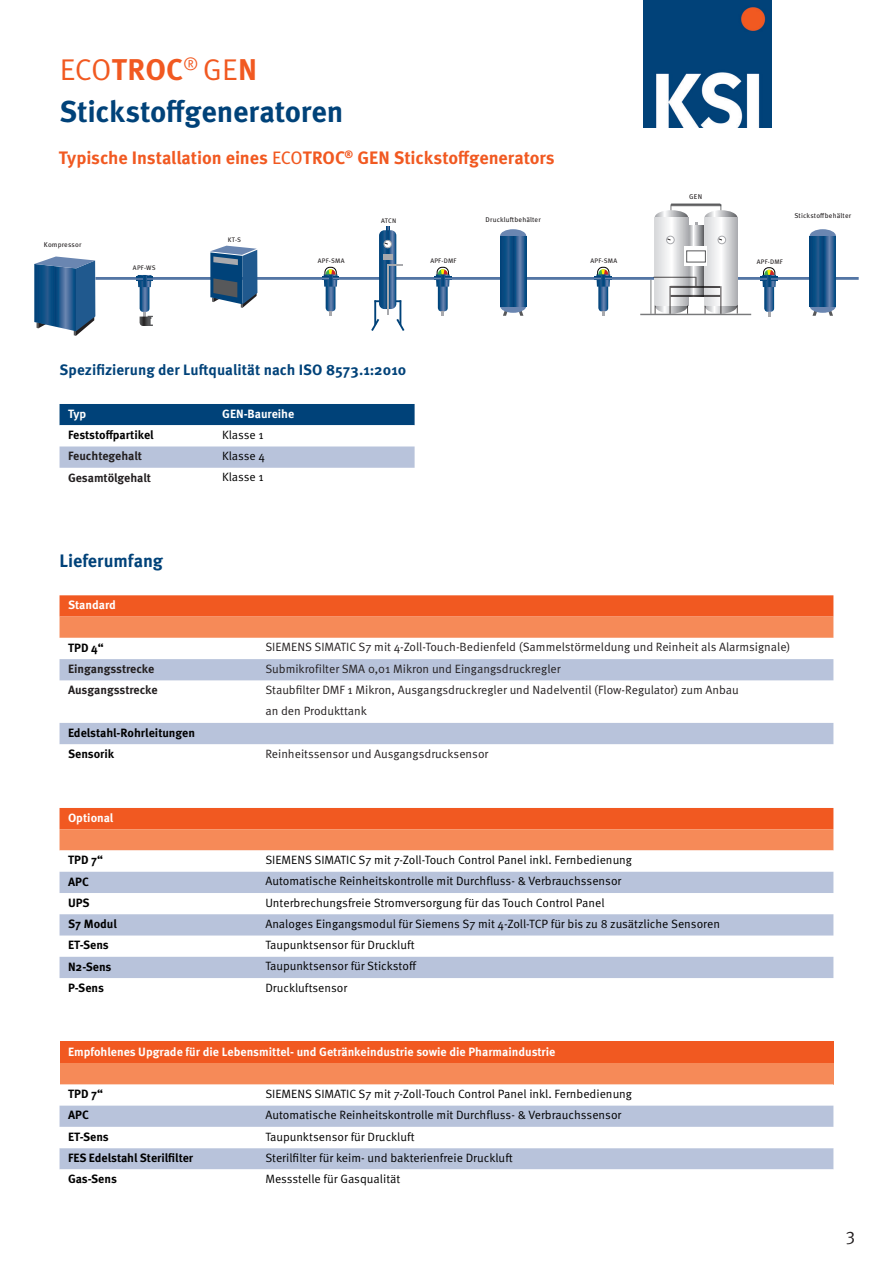
<style>
.page{position:relative;width:893px;height:1263px;background:#fff}
.page>*{position:absolute;margin:0;border:0;box-sizing:border-box;transform-origin:0 0}
.t1{font:700 30px/42.5px "Meta OT";letter-spacing:-.005em;color:#004279}
.t2{font:700 18px "Meta OT";letter-spacing:-.005em;color:#f15921}
.t3{font:700 18px "Meta OT";letter-spacing:-.005em;color:#004279}
.t4{font:18px "Meta OT";color:#231f20}
.t5{font:700 15px "Meta OT";color:#004279}
.PL_Tabelle{font:12px "Meta OT";color:#000}
.PL_Tabelle-2{font:12px "Meta OT";color:#231f20}
.PL_Tabelle-3{font:700 12px "Meta OT";color:#000}
.Überschrift_Hersteller{font:700 12px "Meta OT";color:#fff}
.PL_Tabelle-4{font:700 12px "Meta OT";letter-spacing:-.005em;color:#231f20}
.t6{font:6.9px "Meta OT";letter-spacing:.025em;color:#231f20}
.t7{font:6.6px "Meta OT";letter-spacing:.03em;color:#231f20}
.s1{font-weight:400;color:#f15921}
.s2{color:#f15921}
.s3{font-weight:400}
</style>
<div class="page">
<img style="left:644px;top:0;width:127px;height:128px">
<svg style="left:60px;top:595px;width:773px;height:43px;background:#f37440"></svg>
<svg style="left:60px;top:659px;width:773px;height:85px"></svg>
<svg style="left:60px;top:808px;width:773px;height:42px;background:#f3713d"></svg>
<svg style="left:60px;top:850px;width:773px;height:22px"></svg>
<svg style="left:60px;top:872px;width:773px;height:106px;fill:#b8c3db"></svg>
<div style="left:60px;top:1042px;width:773px;height:21px;background:#f15921"></div>
<div style="left:60px;top:1063px;width:773px;height:21px;background:#f68a58"></div>
<svg style="left:60px;top:1084px;width:773px;height:1px"></svg>
<svg style="left:60px;top:1105px;width:773px;height:22px;background:#bac5dc"></svg>
<svg style="left:60px;top:1148px;width:773px;height:22px;background:#bbc5dc"></svg>
<svg style="left:34px;top:256px;width:61px;height:80px;background:#47739e"></svg>
<hr style="left:95px;top:277px;width:764px;height:3px;background:#5476a5">
<div style="left:325px;top:267px;width:12px;height:16px;border:1px solid #000;border-radius:5px"></div>
<svg style="left:322px;top:269px;width:17px;height:47px"></svg>
<svg style="left:210px;top:246px;width:47px;height:62px;background:#4c7194"></svg>
<svg style="left:655px;top:225px;width:33px;height:71px"></svg>
<svg style="left:704px;top:226px;width:33px;height:60px"></svg>
<svg style="left:689px;top:226px;width:14px;height:69px"></svg>
<div style="left:684px;top:246px;width:23px;height:20px;background:#fff"></div>
<hr style="left:640px;top:314px;width:111px;height:1px;background:#57585a">
<div style="left:686px;top:250px;width:20px;height:13px;background:#fff;border:1px solid #57585a"></div>
<svg style="left:655px;top:204px;width:33px;height:21px"></svg>
<svg style="left:704px;top:204px;width:33px;height:22px"></svg>
<hr style="left:671px;top:204px;width:50px;height:1px;background:#57585a">
<hr style="left:671px;top:205px;width:50px;height:1px;background:#57585a">
<hr style="left:670px;top:286px;width:50px;height:1px;background:#231f20">
<hr style="left:670px;top:287px;width:50px;height:1px;background:#231f20">
<hr style="left:669px;top:286px;width:2px;height:28px;background:#231f20">
<hr style="left:653px;top:277px;width:42px;height:1px;background:#231f20">
<hr style="left:651px;top:280px;width:1px;height:34px;background:#57585a">
<hr style="left:671px;top:295px;width:49px;height:1px;background:#231f20">
<hr style="left:671px;top:296px;width:49px;height:1px;background:#231f20">
<svg style="left:704px;top:286px;width:34px;height:28px"></svg>
<svg style="left:655px;top:296px;width:33px;height:18px"></svg>
<svg style="left:667px;top:236px;width:7px;height:8px"></svg>
<div style="left:666px;top:236px;width:8px;height:8px;border:1px solid #a8a9ad;border-radius:50%"></div>
<svg style="left:718px;top:236px;width:8px;height:8px"></svg>
<div style="left:718px;top:236px;width:8px;height:8px;border:1px solid #a8a9ad;border-radius:50%"></div>
<hr style="left:375px;top:300px;width:26px;height:2px;background:#004279">
<hr style="left:399px;top:300px;width:2px;height:25px;background:#004279">
<hr style="left:374px;top:300px;width:2px;height:25px;background:#004279">
<svg style="left:396px;top:317px;width:9px;height:14px"></svg>
<svg style="left:371px;top:317px;width:9px;height:14px"></svg>
<hr style="left:387px;top:264px;width:2px;height:50px;background:#a8a9ad">
<svg style="left:379px;top:226px;width:24px;height:83px"></svg>
<div style="left:437px;top:267px;width:12px;height:16px;border:1px solid #000;border-radius:5px"></div>
<svg style="left:434px;top:269px;width:17px;height:47px"></svg>
<div style="left:597px;top:267px;width:12px;height:16px;border:1px solid #000;border-radius:5px"></div>
<svg style="left:595px;top:269px;width:17px;height:47px"></svg>
<svg style="left:812px;top:310px;width:5px;height:6px"></svg>
<svg style="left:828px;top:311px;width:5px;height:5px"></svg>
<div style="left:810px;top:229px;width:26px;height:14px;background:#6a86b1;border-radius:50%"></div>
<svg style="left:810px;top:299px;width:26px;height:14px"></svg>
<svg style="left:810px;top:236px;width:26px;height:70px;background:#1e578b"></svg>
<svg style="left:503px;top:311px;width:5px;height:5px"></svg>
<svg style="left:519px;top:311px;width:4px;height:5px"></svg>
<div style="left:500px;top:229px;width:26px;height:14px;background:#6a86b1;border-radius:50%"></div>
<svg style="left:500px;top:299px;width:26px;height:14px"></svg>
<svg style="left:500px;top:236px;width:26px;height:70px;background:#1e578b"></svg>
<svg style="left:136px;top:275px;width:17px;height:51px"></svg>
<div style="left:763px;top:267px;width:12px;height:16px;border:1px solid #000;border-radius:5px"></div>
<svg style="left:761px;top:270px;width:16px;height:46px"></svg>
<svg style="left:60px;top:404px;width:355px;height:64px"></svg>
<h1 class="t1" style="left:60px;top:48px;width:285px"><span class="s1">ECO</span><span class="s2">TROC</span><sup>®</sup> <span class="s1">GE</span><span class="s2">N<br></span>Stickstoffgeneratoren</h1>
<p class="t2" style="left:59px;top:146px;width:497px">Typische Installation eines <span class="s3">ECO</span>TROC<sup>®</sup> GEN Stickstoffgenerators</p>
<p class="t6" style="left:44px;top:241px;width:39px">Kompressor</p>
<p class="t7" style="left:133px;top:264px;width:24px">APF-WS</p>
<p class="t7" style="left:228px;top:236px;width:15px">KT-S</p>
<p class="t7" style="left:318px;top:257px;width:28px">APF-SMA</p>
<p class="t7" style="left:381px;top:217px;width:17px">ATCN</p>
<p class="t6" style="left:485px;top:215px;width:57px">Druckluftbehälter</p>
<p class="t7" style="left:430px;top:257px;width:28px">APF-DMF</p>
<p class="t7" style="left:591px;top:257px;width:28px">APF-SMA</p>
<p class="t5" style="left:60px;top:360px;width:348px">Spezifizierung der Luftqualität nach ISO 8573.1:2010</p>
<p class="Überschrift_Hersteller" style="left:68px;top:406px;width:20px">Typ</p>
<p class="Überschrift_Hersteller" style="left:222px;top:406px;width:74px">GEN-Baureihe</p>
<p class="PL_Tabelle-3" style="left:68px;top:427px;width:87px">Feststoffpartikel</p>
<p class="PL_Tabelle" style="left:222px;top:427px;width:43px">Klasse 1</p>
<p class="PL_Tabelle-4" style="left:68px;top:448px;width:76px">Feuchtegehalt</p>
<p class="PL_Tabelle" style="left:222px;top:449px;width:44px">Klasse 4</p>
<p class="PL_Tabelle-4" style="left:68px;top:470px;width:85px">Gesamtölgehalt</p>
<p class="PL_Tabelle" style="left:222px;top:470px;width:43px">Klasse 1</p>
<p class="t6" style="left:689px;top:192px;width:14px">GEN</p>
<p class="t6" style="left:794px;top:212px;width:58px">Stickstoffbehälter</p>
<p class="t7" style="left:757px;top:257px;width:28px">APF-DMF</p>
<p class="t3" style="left:60px;top:549px;width:105px">Lieferumfang</p>
<p class="Überschrift_Hersteller" style="left:68px;top:597px;width:49px">Standard</p>
<p class="PL_Tabelle-3" style="left:68px;top:640px;width:37px">TPD 4“</p>
<p class="PL_Tabelle-2" style="left:265px;top:640px;width:527px">SIEMENS SIMATIC S7 mit 4-Zoll-Touch-Bedienfeld (Sammelstörmeldung und Reinheit als Alarmsignale)</p>
<p class="PL_Tabelle-4" style="left:68px;top:661px;width:88px">Eingangsstrecke</p>
<p class="PL_Tabelle-2" style="left:265px;top:661px;width:297px">Submikrofilter SMA 0,01 Mikron und Eingangsdruckregler</p>
<p class="PL_Tabelle-4" style="left:68px;top:682px;width:91px">Ausgangsstrecke</p>
<p class="PL_Tabelle-2" style="left:265px;top:683px;width:475px">Staubfilter DMF 1 Mikron, Ausgangsdruckregler und Nadelventil (Flow-Regulator) zum Anbau</p>
<p class="PL_Tabelle-2" style="left:265px;top:704px;width:103px">an den Produkttank</p>
<p class="PL_Tabelle-3" style="left:68px;top:725px;width:129px">Edelstahl-Rohrleitungen</p>
<p class="PL_Tabelle-3" style="left:68px;top:746px;width:48px">Sensorik</p>
<p class="PL_Tabelle-2" style="left:265px;top:746px;width:225px">Reinheitssensor und Ausgangsdrucksensor</p>
<p class="Überschrift_Hersteller" style="left:68px;top:810px;width:47px">Optional</p>
<p class="PL_Tabelle-3" style="left:68px;top:852px;width:37px">TPD 7“</p>
<p class="PL_Tabelle" style="left:265px;top:853px;width:368px">SIEMENS SIMATIC S7 mit 7-Zoll-Touch Control Panel inkl. Fernbedienung</p>
<p class="PL_Tabelle-3" style="left:68px;top:874px;width:22px">APC</p>
<p class="PL_Tabelle" style="left:265px;top:874px;width:358px">Automatische Reinheitskontrolle mit Durchfluss- &amp; Verbrauchssensor</p>
<p class="PL_Tabelle-3" style="left:68px;top:895px;width:23px">UPS</p>
<p class="PL_Tabelle" style="left:265px;top:895px;width:341px">Unterbrechungsfreie Stromversorgung für das Touch Control Panel</p>
<p class="PL_Tabelle-3" style="left:68px;top:916px;width:50px">S7 Modul</p>
<p class="PL_Tabelle" style="left:265px;top:916px;width:456px">Analoges Eingangsmodul für Siemens S7 mit 4-Zoll-TCP für bis zu 8 zusätzliche Sensoren</p>
<p class="PL_Tabelle-3" style="left:68px;top:937px;width:42px">ET-Sens</p>
<p class="PL_Tabelle" style="left:265px;top:938px;width:151px">Taupunktsensor für Druckluft</p>
<p class="PL_Tabelle-3" style="left:68px;top:959px;width:45px">N2-Sens</p>
<p class="PL_Tabelle" style="left:265px;top:959px;width:152px">Taupunktsensor für Stickstoff</p>
<p class="PL_Tabelle-3" style="left:68px;top:980px;width:38px">P-Sens</p>
<p class="PL_Tabelle" style="left:265px;top:980px;width:84px">Druckluftsensor</p>
<p class="Überschrift_Hersteller" style="left:68px;top:1044px;width:489px">Empfohlenes Upgrade für die Lebensmittel- und Getränkeindustrie sowie die Pharmaindustrie</p>
<p class="PL_Tabelle-3" style="left:68px;top:1086px;width:37px">TPD 7“</p>
<p class="PL_Tabelle" style="left:265px;top:1086px;width:368px">SIEMENS SIMATIC S7 mit 7-Zoll-Touch Control Panel inkl. Fernbedienung</p>
<p class="PL_Tabelle-3" style="left:68px;top:1108px;width:22px">APC</p>
<p class="PL_Tabelle" style="left:265px;top:1108px;width:358px">Automatische Reinheitskontrolle mit Durchfluss- &amp; Verbrauchssensor</p>
<p class="PL_Tabelle-3" style="left:68px;top:1129px;width:42px">ET-Sens</p>
<p class="PL_Tabelle" style="left:265px;top:1129px;width:151px">Taupunktsensor für Druckluft</p>
<p class="PL_Tabelle-3" style="left:68px;top:1150px;width:127px">FES Edelstahl Sterilfilter</p>
<p class="PL_Tabelle" style="left:265px;top:1150px;width:249px">Sterilfilter für keim- und bakterienfreie Druckluft</p>
<p class="PL_Tabelle-3" style="left:68px;top:1171px;width:50px">Gas-Sens</p>
<p class="PL_Tabelle" style="left:265px;top:1172px;width:136px">Messstelle für Gasqualität</p>
<h2 class="t4" style="left:846px;top:1223px;width:11px">3</h2>
</div>
